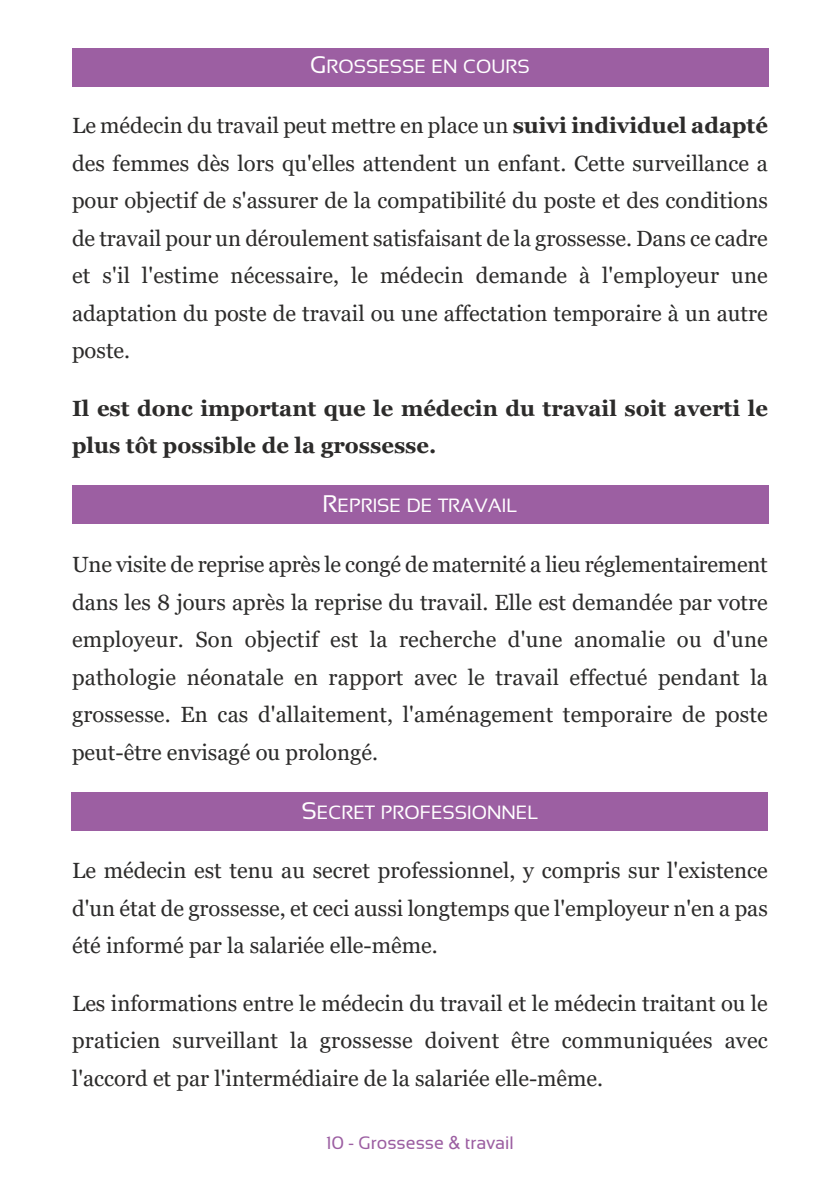
<style>
.page{position:relative;width:840px;height:1191px;background:#fff}
.page>*{position:absolute;margin:0;border:0;box-sizing:border-box;transform-origin:0 0}
.t1{font:22px/37.4px "Georgia";color:#2c2b2a;text-align:justify}
.t2{font:700 22px/37.4px "Georgia";color:#2c2b2a}
.t3{font:19.2px "Sansation";color:#fff}
.t4{font:18px "Sansation";color:#9c5fa2}
.s1{font-size:24px}
.s2{font-weight:700}
.s3{font-family:"Arial"}
</style>
<div class="page">
<div style="left:72px;top:792px;width:695px;height:38px;background:#9c5fa2"></div>
<div style="left:72px;top:485px;width:696px;height:38px;background:#9c5fa2"></div>
<div style="left:72px;top:48px;width:696px;height:38px;background:#9c5fa2"></div>
<p class="t3" style="left:310px;top:56px;width:221px"><span class="s1">G</span>ROSSESSE EN COURS</p>
<p class="t1" style="left:72px;top:108px;width:697px">Le médecin du travail peut mettre en place un <span class="s2">suivi individuel adapté </span>des femmes dès lors qu'elles attendent un enfant. Cette surveillance a pour objectif de s'assurer de la compatibilité du poste et des conditions de travail pour un déroulement satisfaisant de la grossesse. Dans ce cadre et s'il l'estime nécessaire, le médecin demande à l'employeur une adaptation du poste de travail ou une affectation temporaire à un autre poste.</p>
<p class="t2" style="left:72px;top:391px;width:697px">Il est donc important que le médecin du travail soit averti le plus tôt possible de la grossesse.</p>
<p class="t3" style="left:322px;top:495px;width:196px"><span class="s1">R</span>EPRISE DE TRAVAIL</p>
<p class="t1" style="left:72px;top:547px;width:697px">Une visite de reprise après le congé de maternité a lieu réglementairement dans les 8 jours après la reprise du travail. Elle est demandée par votre employeur. Son objectif est la recherche d'une anomalie ou d'une pathologie néonatale en rapport avec le travail effectué pendant la grossesse. En cas d'allaitement, l'aménagement temporaire de poste peut-être envisagé ou prolongé.</p>
<p class="t3" style="left:301px;top:801px;width:238px"><span class="s1">S</span>ECRET PROFESSIONNEL</p>
<p class="t1" style="left:72px;top:853px;width:697px">Le médecin est tenu au secret professionnel, y compris sur l'existence d'un état de grossesse, et ceci aussi longtemps que l'employeur n'en a pas été informé par la salariée elle-même.</p>
<p class="t1" style="left:72px;top:986px;width:697px">Les informations entre le médecin du travail et le médecin traitant ou le praticien surveillant la grossesse doivent être communiquées avec l'accord et par l'intermédiaire de la salariée elle-même.</p>
<p class="t4" style="left:326px;top:1133px;width:189px">10 - Grossesse <span class="s3">&amp;</span> travail</p>
</div>
